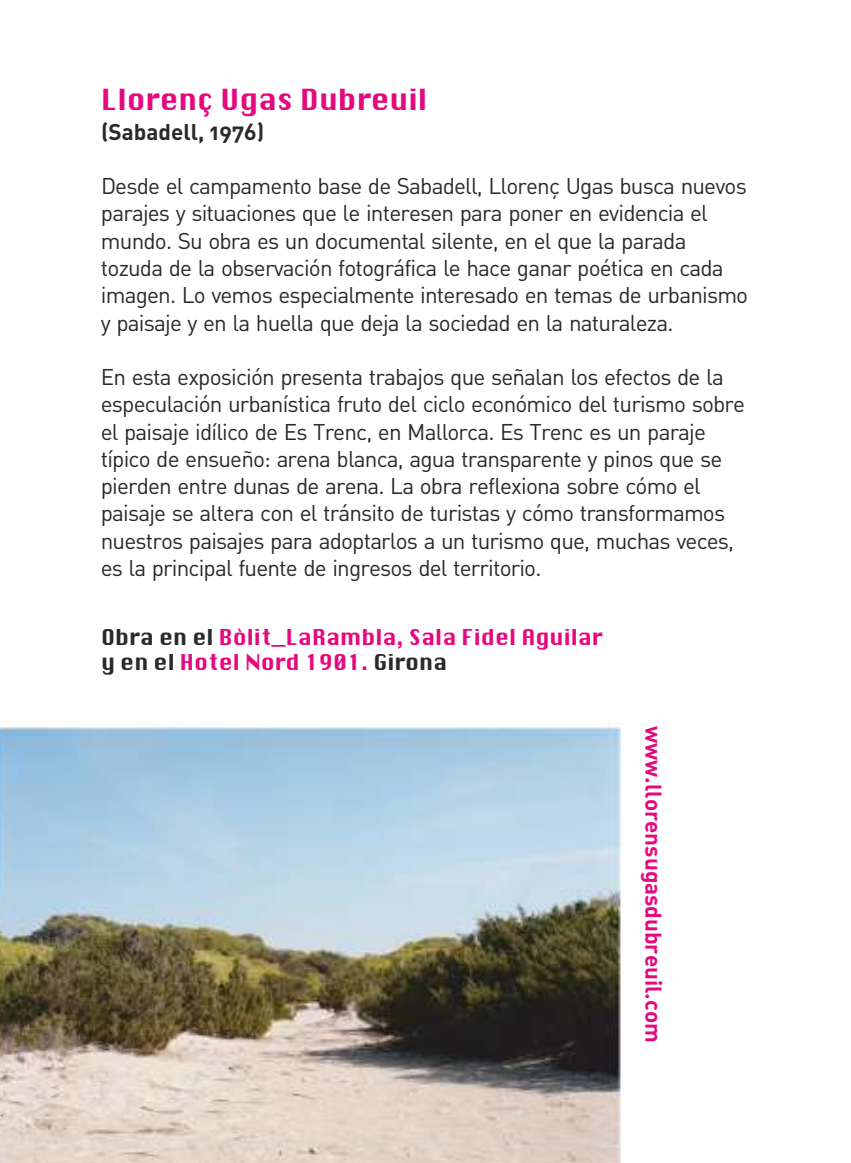
<style>
.page{position:relative;width:851px;height:1163px;background:#fff}
.page>*{position:absolute;margin:0;border:0;box-sizing:border-box;transform-origin:0 0}
.t1{font:30px "Chicane";color:#e5097f}
.t2{font:22.5px/27.2px "DIN Alternate";letter-spacing:-.04em;color:#2b2a29}
.t3{font:22.5px/25.2px "Chicane";color:#e5097f}
.t4{font:700 22.5px "DIN Alternate";color:#e5097f}
.t5{font:700 22.5px "DIN Alternate";color:#2b2a29}
.s1{color:#2b2a29}
</style>
<div class="page">
<img style="left:0;top:722px;width:621px;height:440px">
<h1 class="t1" style="left:101px;top:84px;width:327px">Llorenç Ugas Dubreuil</h1>
<p class="t5" style="left:101px;top:123px;width:165px">(Sabadell, 1976)</p>
<p class="t2" style="left:101px;top:175px;width:648px">Desde el campamento base de Sabadell, Llorenç Ugas busca nuevos parajes y situaciones que le interesen para poner en evidencia el mundo. Su obra es un documental silente, en el que la parada tozuda de la observación fotográfica le hace ganar poética en cada imagen. Lo vemos especialmente interesado en temas de urbanismo y paisaje y en la huella que deja la sociedad en la naturaleza.</p>
<p class="t2" style="left:101px;top:365px;width:645px">En esta exposición presenta trabajos que señalan los efectos de la especulación urbanística fruto del ciclo económico del turismo sobre el paisaje idílico de Es Trenc, en Mallorca. Es Trenc es un paraje típico de ensueño: arena blanca, agua transparente y pinos que se pierden entre dunas de arena. La obra reflexiona sobre cómo el paisaje se altera con el tránsito de turistas y cómo transformamos nuestros paisajes para adoptarlos a un turismo que, muchas veces, es la principal fuente de ingresos del territorio.</p>
<p class="t3" style="left:101px;top:624px;width:503px"><span class="s1">Obra en el</span> Bòlit_LaRambla, Sala Fidel Aguilar <span class="s1">y en el</span> Hotel Nord 1901. <span class="s1">Girona</span></p>
<p class="t4" style="left:662px;top:726px;width:318px;rotate:90deg">www.llorensugasdubreuil.com</p>
</div>
